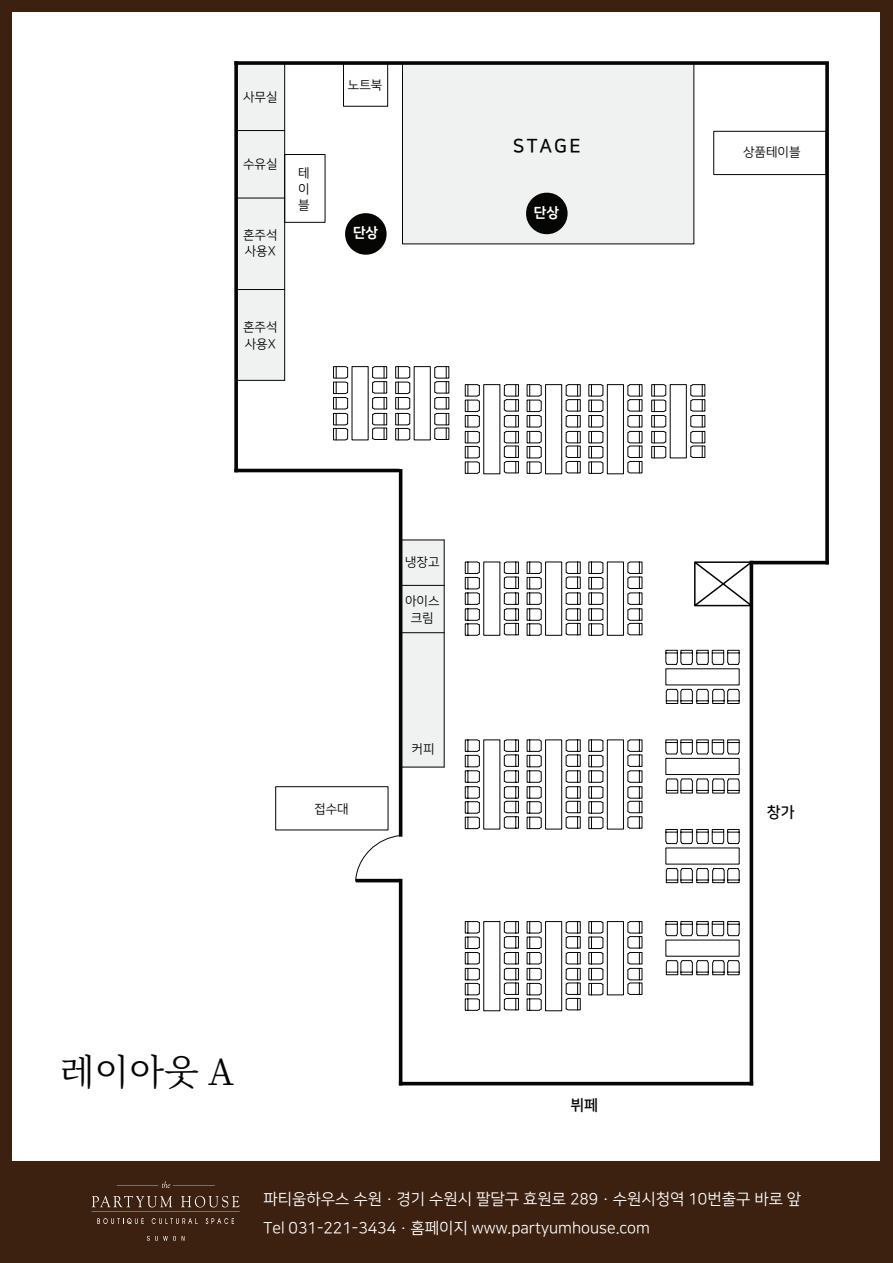
<style>
.page{position:relative;width:893px;height:1263px;background:#3c2010}
.page>*{position:absolute;margin:0;border:0;box-sizing:border-box;transform-origin:0 0}
.t1{font:36px "Noto Serif KR";color:#040504}
.t2{font:18.9px "Nanum Square B";letter-spacing:.125em;color:#050504}
.t3{font:15.75px/29px "Nanum Square R";color:#fff}
.t4{font:15.15px "Nanum Square B";color:#050504}
.t5{font:13.95px "Nanum Square EB";color:#fff}
.t6{font:12.6px/16.5px "Nanum Square R";color:#050504}
</style>
<div class="page">
<div style="left:13px;top:13px;width:867px;height:1148px;background:#fff"></div>
<svg style="left:206px;top:1218px;width:28px;height:6px"></svg>
<svg style="left:152px;top:1218px;width:46px;height:6px"></svg>
<svg style="left:147px;top:1236px;width:29px;height:5px"></svg>
<svg style="left:97px;top:1218px;width:47px;height:6px"></svg>
<svg style="left:92px;top:1196px;width:148px;height:16px;background:#594134"></svg>
<svg style="left:117px;top:1181px;width:98px;height:7px"></svg>
<div style="left:402px;top:63px;width:292px;height:181px;background:#f0f1f1"></div>
<div style="left:713px;top:131px;width:113px;height:44px;border:1px solid #050504"></div>
<div style="left:343px;top:63px;width:45px;height:44px;border:1px solid #050504"></div>
<div style="left:275px;top:786px;width:113px;height:44px;border:1px solid #050504"></div>
<div style="left:238px;top:65px;width:46px;height:315px;background:#f0f1f1"></div>
<hr style="left:284px;top:63px;width:1px;height:317px;background:#050504">
<hr style="left:236px;top:130px;width:49px;height:1px;background:#050504">
<hr style="left:236px;top:198px;width:49px;height:1px;background:#050504">
<hr style="left:236px;top:289px;width:49px;height:1px;background:#050504">
<hr style="left:236px;top:380px;width:49px;height:1px;background:#050504">
<div style="left:401px;top:540px;width:43px;height:227px;background:#f0f1f1"></div>
<hr style="left:401px;top:540px;width:43px;height:1px;background:#050504">
<hr style="left:401px;top:585px;width:43px;height:1px;background:#050504">
<hr style="left:401px;top:632px;width:43px;height:1px;background:#050504">
<hr style="left:401px;top:767px;width:43px;height:1px;background:#050504">
<hr style="left:444px;top:540px;width:1px;height:227px;background:#050504">
<svg style="left:740px;top:560px;width:16px;height:49px"></svg>
<div style="left:284px;top:154px;width:41px;height:69px;border:1px solid #050504"></div>
<svg style="left:825px;top:63px;width:4px;height:500px;background:#1c1c1b"></svg>
<svg style="left:236px;top:61px;width:588px;height:4px;background:#1c1c1c"></svg>
<svg style="left:234px;top:63px;width:4px;height:407px;background:#1c1d1c"></svg>
<hr style="left:236px;top:469px;width:162px;height:3px;background:#050504">
<hr style="left:399px;top:471px;width:3px;height:364px;background:#050504">
<hr style="left:751px;top:561px;width:76px;height:3px;background:#050504">
<hr style="left:750px;top:563px;width:3px;height:521px;background:#050504">
<hr style="left:399px;top:881px;width:3px;height:203px;background:#050504">
<hr style="left:401px;top:1082px;width:350px;height:3px;background:#050504">
<hr style="left:356px;top:879px;width:45px;height:3px;background:#050504">
<svg style="left:355px;top:834px;width:47px;height:47px"></svg>
<svg style="left:526px;top:193px;width:42px;height:41px"></svg>
<svg style="left:345px;top:213px;width:42px;height:42px"></svg>
<svg style="left:465px;top:561px;width:275px;height:450px"></svg>
<svg style="left:651px;top:384px;width:15px;height:74px"></svg>
<div style="left:670px;top:384px;width:17px;height:74px;border:1px solid #050504"></div>
<svg style="left:690px;top:384px;width:15px;height:74px"></svg>
<div style="left:607px;top:384px;width:17px;height:90px;border:1px solid #050504"></div>
<svg style="left:627px;top:384px;width:16px;height:89px"></svg>
<svg style="left:588px;top:384px;width:16px;height:90px"></svg>
<div style="left:545px;top:384px;width:17px;height:90px;border:1px solid #050504"></div>
<svg style="left:565px;top:384px;width:16px;height:89px"></svg>
<svg style="left:526px;top:384px;width:16px;height:90px"></svg>
<svg style="left:465px;top:384px;width:15px;height:90px"></svg>
<svg style="left:504px;top:384px;width:15px;height:89px"></svg>
<svg style="left:395px;top:366px;width:15px;height:74px"></svg>
<div style="left:414px;top:366px;width:17px;height:74px;border:1px solid #050504"></div>
<svg style="left:434px;top:366px;width:15px;height:74px"></svg>
<svg style="left:333px;top:366px;width:15px;height:74px"></svg>
<svg style="left:372px;top:366px;width:15px;height:74px"></svg>
<p class="t6" style="left:243px;top:89px;width:36px">사무실</p>
<p class="t6" style="left:243px;top:157px;width:36px">수유실</p>
<p class="t6" style="left:243px;top:227px;width:36px">혼주석 사용X</p>
<p class="t6" style="left:298px;top:165px;width:13px;text-align:justify">테 이 블</p>
<p class="t6" style="left:243px;top:319px;width:36px">혼주석 사용X</p>
<p class="t6" style="left:348px;top:77px;width:36px">노트북</p>
<p class="t5" style="left:353px;top:225px;width:27px">단상</p>
<p class="t2" style="left:513px;top:136px;width:70px">STAGE</p>
<p class="t5" style="left:534px;top:205px;width:27px">단상</p>
<p class="t6" style="left:314px;top:801px;width:36px">접수대</p>
<p class="t6" style="left:405px;top:554px;width:36px">냉장고</p>
<p class="t6" style="left:405px;top:593px;width:36px;text-align:center">아이스 크림</p>
<p class="t6" style="left:412px;top:741px;width:24px">커피</p>
<p class="t6" style="left:743px;top:144px;width:59px">상품테이블</p>
<p class="t4" style="left:767px;top:805px;width:29px">창가</p>
<h1 class="t1" style="left:60px;top:1051px;width:176px">레이아웃 A</h1>
<p class="t4" style="left:570px;top:1097px;width:29px">뷔페</p>
<p class="t3" style="left:264px;top:1185px;width:539px">파티움하우스 수원 · 경기 수원시 팔달구 효원로 289 · 수원시청역 10번출구 바로 앞<br>Tel 031-221-3434 · 홈페이지 www.partyumhouse.com</p>
</div>
